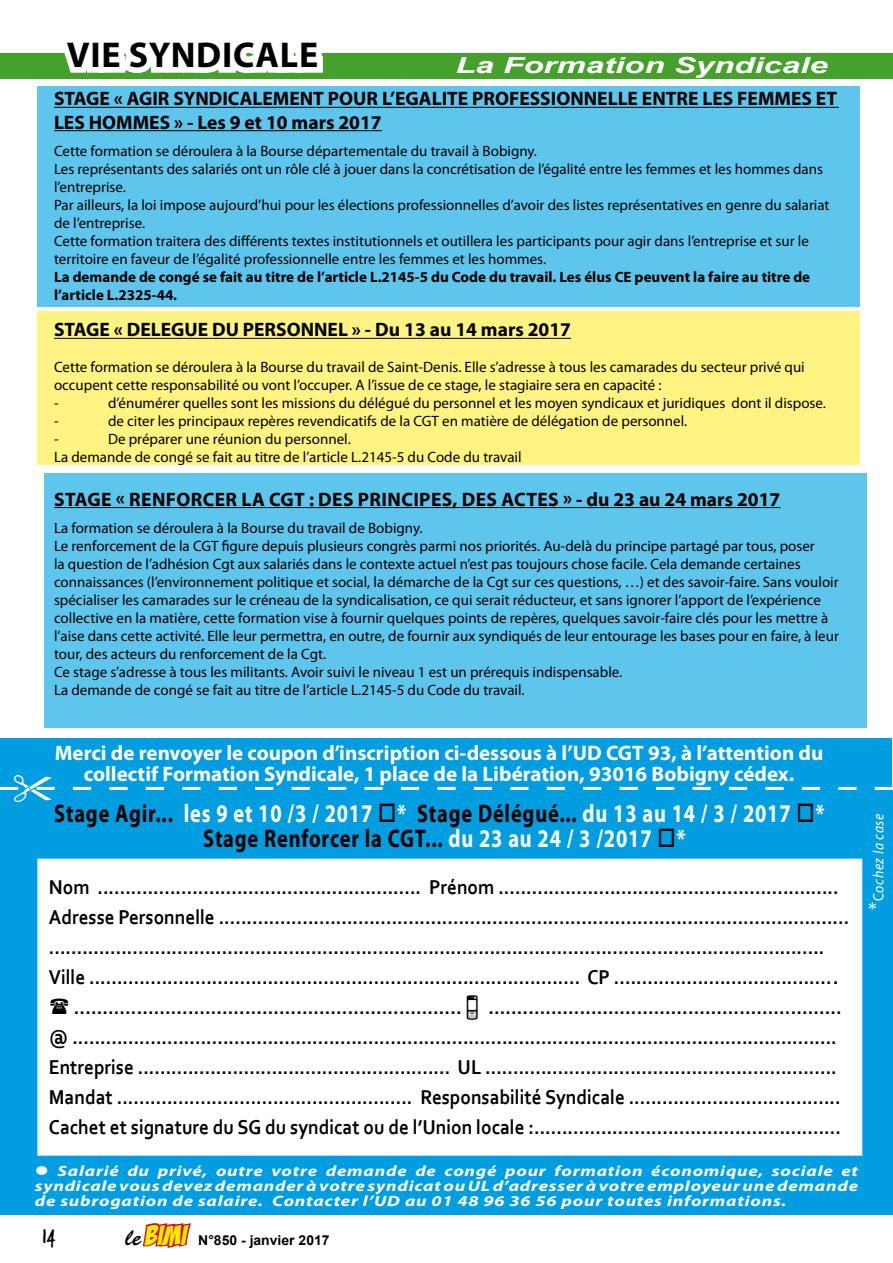
<style>
.page{position:relative;width:893px;height:1263px;background:#fff}
.page>*{position:absolute;margin:0;border:0;box-sizing:border-box;transform-origin:0 0}
.t1{font:700 36px "Myriad Pro";color:#000}
.t2{font:700 25.5px/25.5px "Myriad Pro";letter-spacing:.04em;color:#000;text-align:center;scale:.8 1}
.t3{font:22.5px "Trash Hand";color:#000}
.t4{font:italic 700 22.05px "Arial";color:#fff;scale:1.49 1}
.t5{font:700 21px "Corbel";color:#000;scale:.91 1}
.t6{font:700 21px/21px "Myriad Pro";color:#fff;text-align:center}
.t7{font:700 21px "Corbel";color:#000;scale:.93 1}
.t8{font:700 19.5px/23.4px "Myriad Pro";color:#000}
.t9{font:italic 15.15px "Myriad Pro";letter-spacing:.04em;color:#fff;scale:.92 1}
.t10{font:15px/18px "Myriad Pro";color:#000}
.t11{font:italic 700 15px/15px "Myriad Pro";letter-spacing:.04em;color:#fff;text-align:justify;scale:1.25 1}
.t12{font:700 15px/18px "Myriad Pro";color:#000}
.t13{font:700 13.65px "Arial";color:#000}
.s1{color:#fff}
.s2{font-family:"WC Sold Out D Bta";font-weight:400;font-size:18px}
.s3{font-style:normal;font-size:21.45px}
.s4{font-style:normal}
.s5{font-family:"Brush Script Std";font-weight:400;font-size:24px}
.s6{font-family:"Bada Boom BB";font-weight:400;font-size:27.3px;color:#ffed00}
</style>
<div class="page">
<svg style="left:125px;top:1214px;width:68px;height:34px"></svg>
<div style="left:0;top:53px;width:893px;height:25px;background:#45a12b"></div>
<svg style="left:51px;top:53px;width:278px;height:26px"></svg>
<div style="left:37px;top:312px;width:822px;height:153px;background:#fff381"></div>
<div style="left:44px;top:473px;width:822px;height:254px;background:#5ec5ed"></div>
<div style="left:37px;top:86px;width:822px;height:220px;background:#5ec5ed"></div>
<div style="left:0;top:789px;width:892px;height:425px;background:#009ee0"></div>
<div style="left:37px;top:858px;width:826px;height:298px;background:#fff"></div>
<div style="left:0;top:738px;width:892px;height:52px;background:#009ee0"></div>
<hr style="left:54px;top:107px;width:785px;height:1px;background:#000">
<hr style="left:54px;top:130px;width:328px;height:1px;background:#000">
<hr style="left:54px;top:338px;width:517px;height:1px;background:#000">
<hr style="left:54px;top:507px;width:726px;height:1px;background:#000">
<svg style="left:50px;top:998px;width:18px;height:16px"></svg>
<svg style="left:0;top:786px;width:893px;height:16px"></svg>
<h1 class="t1" style="left:67px;top:31px;width:84px">Vie syndicale</h1>
<h3 class="t4" style="left:455px;top:51px;width:251px">La Formation Syndicale</h3>
<h3 class="t8" style="left:54px;top:86px;width:785px">STAGE « AGIR SYNDICALEMENT POUR L’EGALITE PROFESSIONNELLE ENTRE LES FEMMES ET<br>LES HOMMES » - Les 9 et 10 mars 2017</h3>
<p class="t10" style="left:54px;top:141px;width:777px">Cette formation se déroulera à la Bourse départementale du travail à Bobigny.<br>Les représentants des salariés ont un rôle clé à jouer dans la concrétisation de l’égalité entre les femmes et les hommes dans l’entreprise.<br>Par ailleurs, la loi impose aujourd’hui pour les élections professionnelles d’avoir des listes représentatives en genre du salariat de l’entreprise.<br>Cette formation traitera des différents textes institutionnels et outillera les participants pour agir dans l’entreprise et sur le territoire en faveur de l’égalité professionnelle entre les femmes et les hommes.</p>
<p class="t12" style="left:54px;top:267px;width:758px">La demande de congé se fait au titre de l’article L.2145-5 du Code du travail. Les élus CE peuvent la faire au titre de l’article L.2325-44.</p>
<h3 class="t8" style="left:54px;top:317px;width:519px">STAGE « DELEGUE DU PERSONNEL » - Du 13 au 14 mars 2017</h3>
<p class="t10" style="left:54px;top:358px;width:752px">Cette formation se déroulera à la Bourse du travail de Saint-Denis. Elle s’adresse à tous les camarades du secteur privé qui occupent cette responsabilité ou vont l’occuper. A l’issue de ce stage, le stagiaire sera en capacité :<br>-</p>
<p class="t10" style="left:108px;top:394px;width:719px">d’énumérer quelles sont les missions du délégué du personnel et les moyen syndicaux et juridiques dont il dispose.</p>
<p class="t10" style="left:54px;top:412px;width:6px">-</p>
<p class="t10" style="left:108px;top:412px;width:581px">de citer les principaux repères revendicatifs de la CGT en matière de délégation de personnel.</p>
<p class="t10" style="left:54px;top:430px;width:6px">-</p>
<p class="t10" style="left:54px;top:430px;width:469px;text-indent:54px">De préparer une réunion du personnel.<br>La demande de congé se fait au titre de l’article L.2145-5 du Code du travail</p>
<h3 class="t8" style="left:54px;top:487px;width:24px">Stage</h3>
<h3 class="t8" style="left:116px;top:487px;width:39px">« Renforcer</h3>
<h3 class="t8" style="left:242px;top:487px;width:89px">la CGT : des</h3>
<h3 class="t8" style="left:358px;top:487px;width:12px">principes</h3>
<h3 class="t8" style="left:453px;top:487px;width:22px">, des</h3>
<h3 class="t8" style="left:501px;top:487px;width:13px">actes</h3>
<h3 class="t8" style="left:563px;top:487px;width:219px">» - du 23 au 24 mars 2017</h3>
<p class="t10" style="left:54px;top:518px;width:786px">La formation se déroulera à la Bourse du travail de Bobigny.<br>Le renforcement de la CGT figure depuis plusieurs congrès parmi nos priorités. Au-delà du principe partagé par tous, poser<br>la question de l’adhésion Cgt aux salariés dans le contexte actuel n’est pas toujours chose facile. Cela demande certaines connaissances (l’environnement politique et social, la démarche de la Cgt sur ces questions, …) et des savoir-faire. Sans vouloir spécialiser les camarades sur le créneau de la syndicalisation, ce qui serait réducteur, et sans ignorer l’apport de l’expérience collective en la matière, cette formation vise à fournir quelques points de repères, quelques savoir-faire clés pour les mettre à l’aise dans cette activité. Elle leur permettra, en outre, de fournir aux syndiqués de leur entourage les bases pour en faire, à leur tour, des acteurs du renforcement de la Cgt.<br>Ce stage s’adresse à tous les militants. Avoir suivi le niveau 1 est un prérequis indispensable.<br>La demande de congé se fait au titre de l’article L.2145-5 du Code du travail.</p>
<h3 class="t6" style="left:55px;top:742px;width:770px">Merci de renvoyer le coupon d’inscription ci-dessous à l’UD CGT 93, à l’attention du collectif Formation Syndicale, 1 place de la Libération, 93016 Bobigny cédex.</h3>
<h2 class="t2" style="left:54px;top:799px;width:964px">Stage Agir... <span class="s1">les 9 et 10 /3 / 2017</span> □<span class="s1">*</span> Stage Délégué... <span class="s1">du 13 au 14 / 3 / 2017</span> □<span class="s1">*<br></span>Stage Renforcer la CGT... <span class="s1">du 23 au 24 / 3 /2017</span> □<span class="s1">*</span></h2>
<h3 class="t5" style="left:49px;top:874px;width:870px">Nom .......................................................... Prénom .............................................................</h3>
<h3 class="t5" style="left:49px;top:904px;width:881px">Adresse Personnelle .................................................................................................................</h3>
<h3 class="t5" style="left:49px;top:934px;width:854px">...........................................................................................................................................</h3>
<h3 class="t5" style="left:49px;top:964px;width:870px">Ville ........................................................................................ CP ........................................</h3>
<h3 class="t7" style="left:74px;top:994px;width:827px">.................................................................... <span class="s2">n</span> ..............................................................</h3>
<h3 class="t5" style="left:49px;top:1024px;width:867px">@ .........................................................................................................................................</h3>
<h3 class="t5" style="left:49px;top:1054px;width:867px">Entreprise ........................................................ UL ...............................................................</h3>
<h3 class="t5" style="left:49px;top:1084px;width:872px">Mandat ..................................................... Responsabilité Syndicale ......................................</h3>
<h3 class="t5" style="left:49px;top:1114px;width:872px">Cachet et signature du SG du syndicat ou de l’Union locale :.......................................................</h3>
<p class="t9" style="left:869px;top:910px;width:106px;rotate:-90deg"><span class="s3">*</span><span class="s4">C</span>ochez la case</p>
<p class="t11" style="left:35px;top:1163px;width:660px">● Salarié du privé, outre votre demande de congé pour formation économique, sociale et syndicale vous devez demander à votre syndicat ou UL d’adresser à votre employeur une demande de subrogation de salaire. Contacter l’UD au 01 48 96 36 56 pour toutes informations.</p>
<h3 class="t3" style="left:42px;top:1225px;width:15px">14</h3>
<p class="t13" style="left:126px;top:1231px;width:205px"><span class="s5">le</span> <span class="s6">BIMI</span> N°850 - janvier 2017</p>
</div>
